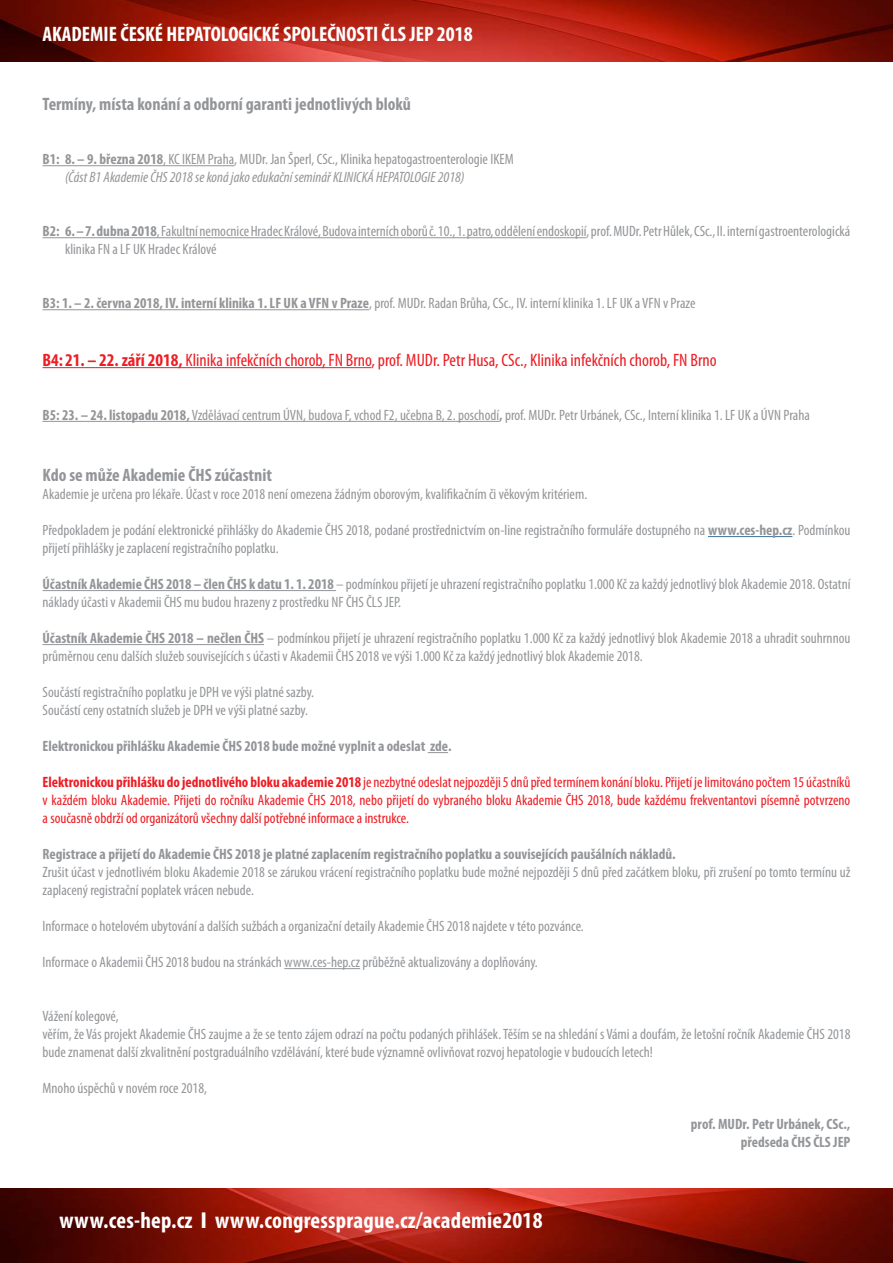
<style>
.page{position:relative;width:893px;height:1263px;background:#fff}
.page>*{position:absolute;margin:0;border:0;box-sizing:border-box;transform-origin:0 0}
.t1{font:700 condensed 23.1px "Myriad Pro";letter-spacing:.01em;color:#fff}
.t2{font:700 condensed 21px "Myriad Pro";color:#fff}
.t3{font:condensed 18px "Myriad Pro";color:#ed1d24}
.t4{font:700 condensed 18px "Myriad Pro";color:#939598}
.t5{font:condensed 15px/18px "Myriad Pro";color:#939598}
.t6{font:condensed 15px/18px "Myriad Pro";color:#ed1d24;text-align:justify}
.t7{font:700 condensed 15px/18px "Myriad Pro";color:#939598;text-align:right}
.t8{font:italic condensed 15px/18px "Myriad Pro";color:#939598}
.s1{font-weight:700;font-style:normal}
.s2{font-style:normal}
.s3{font-weight:700}
.s4{font-stretch:normal}
</style>
<div class="page">
<img style="left:0;top:1188px;width:893px;height:75px">
<img style="left:0;top:0;width:893px;height:62px">
<hr style="left:43px;top:165px;width:191px;height:1px;background:#939598">
<hr style="left:43px;top:237px;width:544px;height:1px;background:#939598">
<hr style="left:43px;top:309px;width:326px;height:1px;background:#939598">
<hr style="left:43px;top:367px;width:328px;height:1px;background:#ed1d24">
<hr style="left:43px;top:421px;width:456px;height:1px;background:#939598">
<hr style="left:708px;top:536px;width:84px;height:1px;background:#4372a1">
<hr style="left:43px;top:590px;width:293px;height:1px;background:#939598">
<hr style="left:43px;top:644px;width:221px;height:1px;background:#939598">
<svg style="left:428px;top:752px;width:20px;height:1px"></svg>
<hr style="left:284px;top:968px;width:76px;height:1px;background:#939598">
<h2 class="t2" style="left:43px;top:21px;width:432px">AKADEMIE ČESKÉ HEPATOLOGICKÉ SPOLEČNOSTI ČLS JEP 2018</h2>
<p class="t4" style="left:43px;top:93px;width:370px">Termíny, místa konání a odborní garanti jednotlivých bloků</p>
<p class="t8" style="left:65px;top:150px;width:450px;text-indent:-22px"><span class="s1">B1: 8. – 9. března 2018</span><span class="s2">, KC IKEM Praha, MUDr. Jan Šperl, CSc., Klinika hepatogastroenterologie IKEM </span>(Část B1 Akademie ČHS 2018 se koná jako edukační seminář KLINICKÁ HEPATOLOGIE 2018)</p>
<p class="t5" style="left:65px;top:222px;width:787px;text-indent:-22px"><span class="s3">B2: 6. – 7. dubna 2018</span>, Fakultní nemocnice Hradec Králové, Budova interních oborů č. 10., 1. patro, oddělení endoskopií, prof. MUDr. Petr Hůlek, CSc., II. interní gastroenterologická klinika FN a LF UK Hradec Králové</p>
<p class="t5" style="left:43px;top:294px;width:654px"><span class="s3">B3: 1. – 2. června 2018, IV. interní klinika 1. LF UK a VFN v Praze</span>, prof. MUDr. Radan Brůha, CSc., IV. interní klinika 1. LF UK a VFN v Praze</p>
<p class="t3" style="left:43px;top:349px;width:676px"><span class="s3">B4:21. – 22. září 2018,</span> Klinika infekčních chorob, FN Brno, prof. MUDr. Petr Husa, CSc., Klinika infekčních chorob, FN Brno</p>
<p class="t5" style="left:43px;top:406px;width:769px"><span class="s3">B5: 23. – 24. listopadu 2018,</span> Vzdělávací centrum ÚVN, budova F, vchod F2, učebna B, 2. poschodí<span class="s3">,</span> prof. MUDr. Petr Urbánek, CSc., Interní klinika 1. LF UK a ÚVN Praha</p>
<p class="t4" style="left:43px;top:464px;width:231px">Kdo se může Akademie ČHS zúčastnit</p>
<p class="t5" style="left:43px;top:485px;width:546px">Akademie je určena pro lékaře. Účast v roce 2018 není omezena žádným oborovým, kvalifikačním či věkovým kritériem.</p>
<p class="t5" style="left:43px;top:521px;width:809px">Předpokladem je podání elektronické přihlášky do Akademie ČHS 2018, podané prostřednictvím on-line registračního formuláře dostupného na <span class="s3">www.ces-hep.cz</span>. Podmínkou přijetí přihlášky je zaplacení registračního poplatku.</p>
<p class="t5" style="left:43px;top:575px;width:809px"><span class="s3">Účastník Akademie ČHS 2018 – člen ČHS k datu 1. 1. 2018</span> – podmínkou přijetí je uhrazení registračního poplatku 1.000 Kč za každý jednotlivý blok Akademie 2018. Ostatní náklady účasti v Akademii ČHS mu budou hrazeny z prostředku NF ČHS ČLS JEP.</p>
<p class="t5" style="left:43px;top:629px;width:809px"><span class="s3">Účastník Akademie ČHS 2018 – nečlen ČHS</span> – podmínkou přijetí je uhrazení registračního poplatku 1.000 Kč za každý jednotlivý blok Akademie 2018 a uhradit souhrnnou průměrnou cenu dalších služeb souvisejících s účasti v Akademii ČHS 2018 ve výši 1.000 Kč za každý jednotlivý blok Akademie 2018.</p>
<p class="t5" style="left:43px;top:683px;width:273px">Součástí registračního poplatku je DPH ve výši platné sazby.<br>Součástí ceny ostatních služeb je DPH ve výši platné sazby.</p>
<p class="t7" style="left:43px;top:737px;width:411px">Elektronickou přihlášku Akademie ČHS 2018 bude možné vyplnit a odeslat zde.</p>
<p class="t6" style="left:43px;top:773px;width:809px"><span class="s3">Elektronickou přihlášku do jednotlivého bloku akademie 2018</span> je nezbytné odeslat nejpozději 5 dnů před termínem konání bloku. Přijetí je limitováno počtem 15 účastníků v každém bloku Akademie. Přijeti do ročníku Akademie ČHS 2018, nebo přijetí do vybraného bloku Akademie ČHS 2018, bude každému frekventantovi písemně potvrzeno a současně obdrží od organizátorů všechny další potřebné informace a instrukce.</p>
<p class="t7" style="left:43px;top:845px;width:634px">Registrace a přijetí do Akademie ČHS 2018 je platné zaplacením registračního poplatku a souvisejících paušálních nákladů.</p>
<p class="t5" style="left:43px;top:863px;width:809px">Zrušit účast v jednotlivém bloku Akademie 2018 se zárukou vrácení registračního poplatku bude možné nejpozději 5 dnů před začátkem bloku, při zrušení po tomto termínu už zaplacený registrační poplatek vrácen nebude.</p>
<p class="t5" style="left:43px;top:917px;width:543px">Informace o hotelovém ubytování a dalších sužbách a organizační detaily Akademie ČHS 2018 najdete v této pozvánce.</p>
<p class="t5" style="left:43px;top:953px;width:497px">Informace o Akademii ČHS 2018 budou na stránkách www.ces-hep.cz průběžně aktualizovány a doplňovány.</p>
<p class="t5" style="left:43px;top:1007px;width:809px">Vážení kolegové,<br>věřím, že Vás projekt Akademie ČHS zaujme a že se tento zájem odrazí na počtu podaných přihlášek. Těším se na shledání s Vámi a doufám, že letošní ročník Akademie ČHS 2018 bude znamenat další zkvalitnění postgraduálního vzdělávání, které bude významně ovlivňovat rozvoj hepatologie v budoucích letech!</p>
<p class="t5" style="left:43px;top:1079px;width:166px">Mnoho úspěchů v novém roce 2018,</p>
<p class="t7" style="left:691px;top:1115px;width:161px">prof. MUDr. Petr Urbánek, CSc., předseda ČHS ČLS JEP</p>
<h1 class="t1" style="left:60px;top:1206px;width:484px">www.ces-hep.cz <span class="s4">I</span> www.congressprague.cz/academie2018</h1>
</div>
